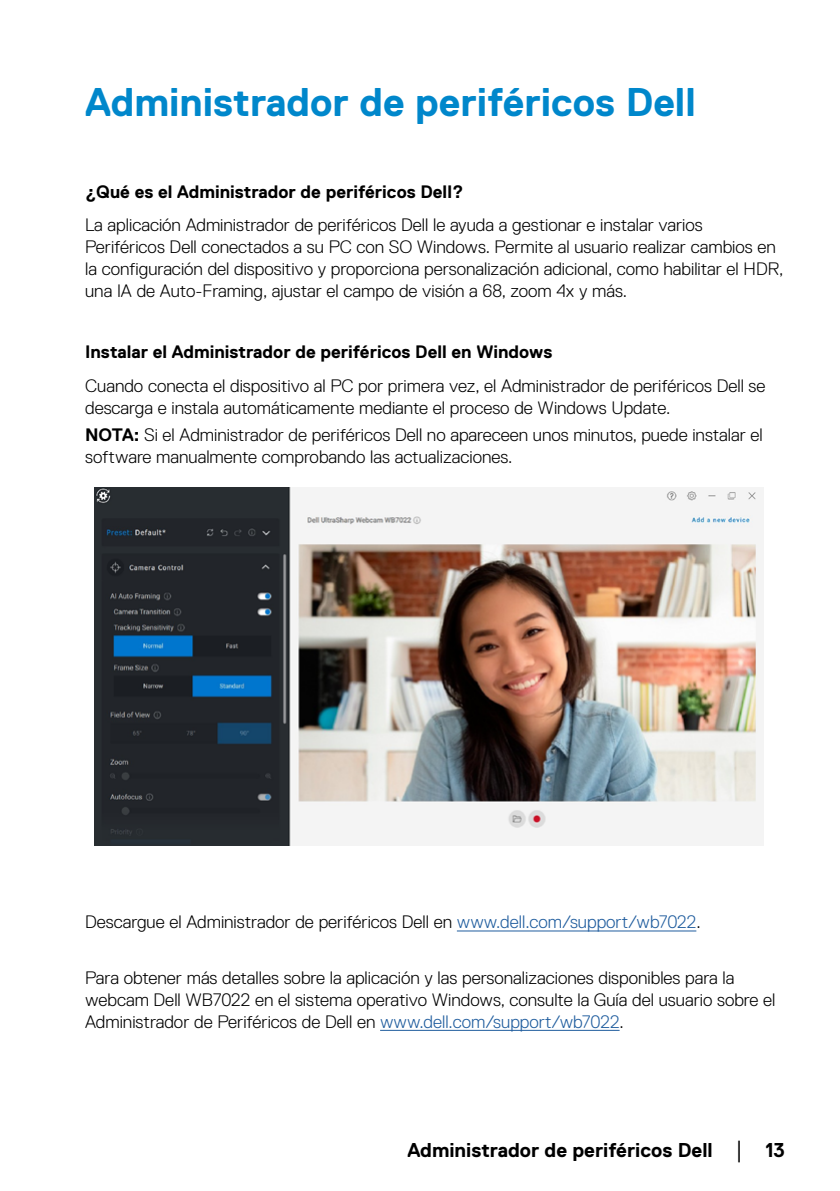
<style>
.page{position:relative;width:840px;height:1191px;background:#fff}
.page>*{position:absolute;margin:0;border:0;box-sizing:border-box;transform-origin:0 0}
.Head1-0801{font:700 40px "Dell Replica";color:#0087cb}
.t1{font:700 20px "Dell Replica";color:#000}
.Paragraph{font:300 18px/22px "Dell Replica";color:#000}
.Head2-0801{font:700 18px "Dell Replica";color:#000}
.s1{font-weight:700}
.s2{color:#205d9e}
.s3{font-family:"Times New Roman";font-weight:400;font-size:18px}
</style>
<div class="page">
<hr style="left:456px;top:930px;width:240px;height:1px;background:#205d9e">
<hr style="left:380px;top:1030px;width:239px;height:1px;background:#205d9e">
<img style="left:94px;top:488px;width:668px;height:357px">
<p class="Head1-0801" style="left:85px;top:80px;width:611px">Administrador de periféricos Dell</p>
<p class="Head2-0801" style="left:85px;top:182px;width:379px">¿Qué es el Administrador de periféricos Dell?</p>
<p class="Paragraph" style="left:85px;top:214px;width:699px">La aplicación Administrador de periféricos Dell le ayuda a gestionar e instalar varios Periféricos Dell conectados a su PC con SO Windows. Permite al usuario realizar cambios en la configuración del dispositivo y proporciona personalización adicional, como habilitar el HDR, una IA de Auto-Framing, ajustar el campo de visión a 68, zoom 4x y más.</p>
<p class="Head2-0801" style="left:85px;top:342px;width:468px">Instalar el Administrador de periféricos Dell en Windows</p>
<p class="Paragraph" style="left:85px;top:374px;width:681px">Cuando conecta el dispositivo al PC por primera vez, el Administrador de periféricos Dell se descarga e instala automáticamente mediante el proceso de Windows Update.</p>
<p class="Paragraph" style="left:85px;top:424px;width:678px"><span class="s1">NOTA:</span> Si el Administrador de periféricos Dell no apareceen unos minutos, puede instalar el software manualmente comprobando las actualizaciones.</p>
<p class="Paragraph" style="left:85px;top:911px;width:616px">Descargue el Administrador de periféricos Dell en <span class="s2">www.dell.com/support/wb7022</span>.</p>
<p class="Paragraph" style="left:85px;top:966px;width:691px">Para obtener más detalles sobre la aplicación y las personalizaciones disponibles para la webcam Dell WB7022 en el sistema operativo Windows, consulte la Guía del usuario sobre el<br>Administrador de Periféricos de Dell en <span class="s2">www.dell.com/support/wb7022</span>.</p>
<p class="t1" style="left:407px;top:1138px;width:379px">Administrador de periféricos Dell <span class="s3">│</span> 13</p>
</div>
